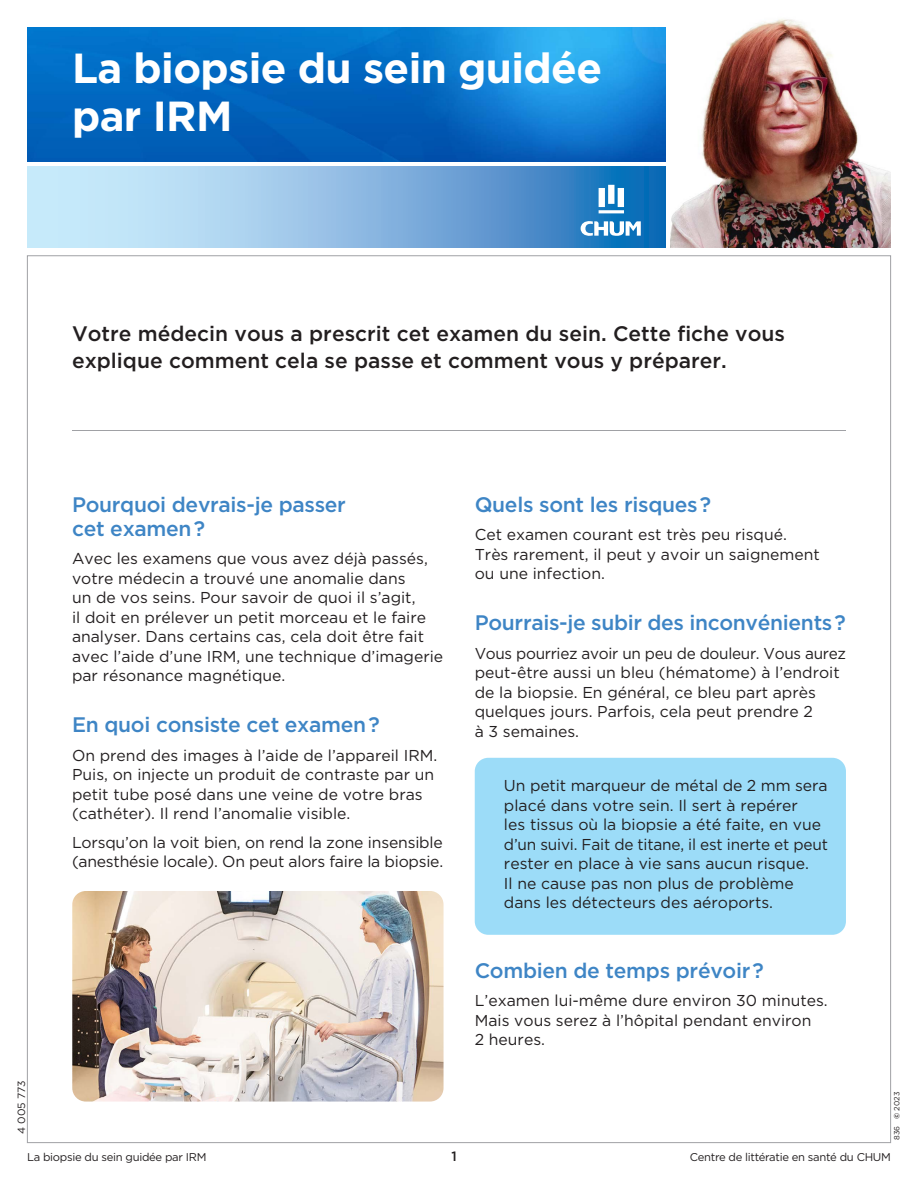
<style>
.page{position:relative;width:918px;height:1188px;background:#fff}
.page>*{position:absolute;margin:0;border:0;box-sizing:border-box;transform-origin:0 0}
.t1{font:700 42px/48px "Gotham";letter-spacing:-.015em;color:#fff}
.t2{font:500 21px/24px "Gotham";letter-spacing:-.015em;color:#3e85c5}
.t3{font:500 21px/27px "Gotham";color:#231f20}
.t4{font:15.75px/19.5px "Gotham";color:#231f20}
.t5{font:500 13.5px "Gotham";color:#231f20}
.t6{font:11.25px "Gotham";letter-spacing:-.025em;color:#231f20}
.t7{font:10.5px "Gotham";color:#231f20}
.t8{font:7.5px "Gotham";color:#231f20}
.s1{font-weight:700}
</style>
<div class="page">
<hr style="left:72px;top:430px;width:774px;height:1px;background:#a0a1a5">
<img style="left:27px;top:27px;width:639px;height:135px">
<svg style="left:27px;top:166px;width:639px;height:82px;background:#85b7e0"></svg>
<svg style="left:599px;top:185px;width:25px;height:28px"></svg>
<svg style="left:581px;top:221px;width:60px;height:15px"></svg>
<img style="left:72px;top:891px;width:372px;height:211px">
<div style="left:475px;top:758px;width:371px;height:177px;background:#9cdcf8;border-radius:14px"></div>
<img style="left:671px;top:19px;width:220px;height:229px">
<h1 class="t1" style="left:72px;top:44px;width:532px">La biopsie du sein guidée par IRM</h1>
<h2 class="t3" style="left:72px;top:320px;width:715px">Votre médecin vous a prescrit cet examen du sein. Cette fiche vous explique comment cela se passe et comment vous y préparer.</h2>
<p class="t7" style="left:15px;top:1134px;width:55px;rotate:-90deg">4 005 773</p>
<h2 class="t2" style="left:72px;top:492px;width:275px">Pourquoi devrais-je passer cet examen ?</h2>
<p class="t4" style="left:72px;top:549px;width:373px">Avec les examens que vous avez déjà passés, votre médecin a trouvé une anomalie dans<br>un de vos seins. Pour savoir de quoi il s’agit,<br>il doit en prélever un petit morceau et le faire analyser. Dans certains cas, cela doit être fait avec l’aide d’une IRM, une technique d’imagerie par résonance magnétique.</p>
<h2 class="t2" style="left:72px;top:713px;width:309px">En quoi consiste cet examen ?</h2>
<p class="t4" style="left:72px;top:745px;width:367px">On prend des images à l’aide de l’appareil IRM.<br>Puis, on injecte un produit de contraste par un petit tube posé dans une veine de votre bras (cathéter). Il rend l’anomalie visible.</p>
<p class="t4" style="left:72px;top:832px;width:373px">Lorsqu’on la voit bien, on rend la zone insensible (anesthésie locale). On peut alors faire la biopsie.</p>
<h2 class="t2" style="left:475px;top:492px;width:238px">Quels sont les risques ?</h2>
<p class="t4" style="left:475px;top:525px;width:347px">Cet examen courant est très peu risqué.<br>Très rarement, il peut y avoir un saignement ou une infection.</p>
<h2 class="t2" style="left:475px;top:611px;width:373px">Pourrais-je subir des inconvénients ?</h2>
<p class="t4" style="left:475px;top:643px;width:373px">Vous pourriez avoir un peu de douleur. Vous aurez peut-être aussi un bleu (hématome) à l’endroit de la biopsie. En général, ce bleu part après quelques jours. Parfois, cela peut prendre 2<br>à 3 semaines.</p>
<p class="t4" style="left:504px;top:776px;width:326px">Un petit marqueur de métal de 2 mm sera placé dans votre sein. Il sert à repérer<br>les tissus où la biopsie a été faite, en vue d’un suivi. Fait de titane, il est inerte et peut rester en place à vie sans aucun risque.<br>Il ne cause pas non plus de problème dans les détecteurs des aéroports.</p>
<h2 class="t2" style="left:475px;top:958px;width:291px">Combien de temps prévoir ?</h2>
<p class="t4" style="left:475px;top:991px;width:355px">L’examen lui-même dure environ 30 minutes.<br>Mais vous serez à l’hôpital pendant environ<br>2 heures.</p>
<p class="t8" style="left:892px;top:1140px;width:50px;rotate:-90deg">836 <span class="s1">©</span> 2023</p>
<p class="t6" style="left:27px;top:1150px;width:181px">La biopsie du sein guidée par IRM</p>
<p class="t5" style="left:451px;top:1147px;width:7px">1</p>
<p class="t6" style="left:690px;top:1150px;width:203px">Centre de littératie en santé du CHUM</p>
</div>
